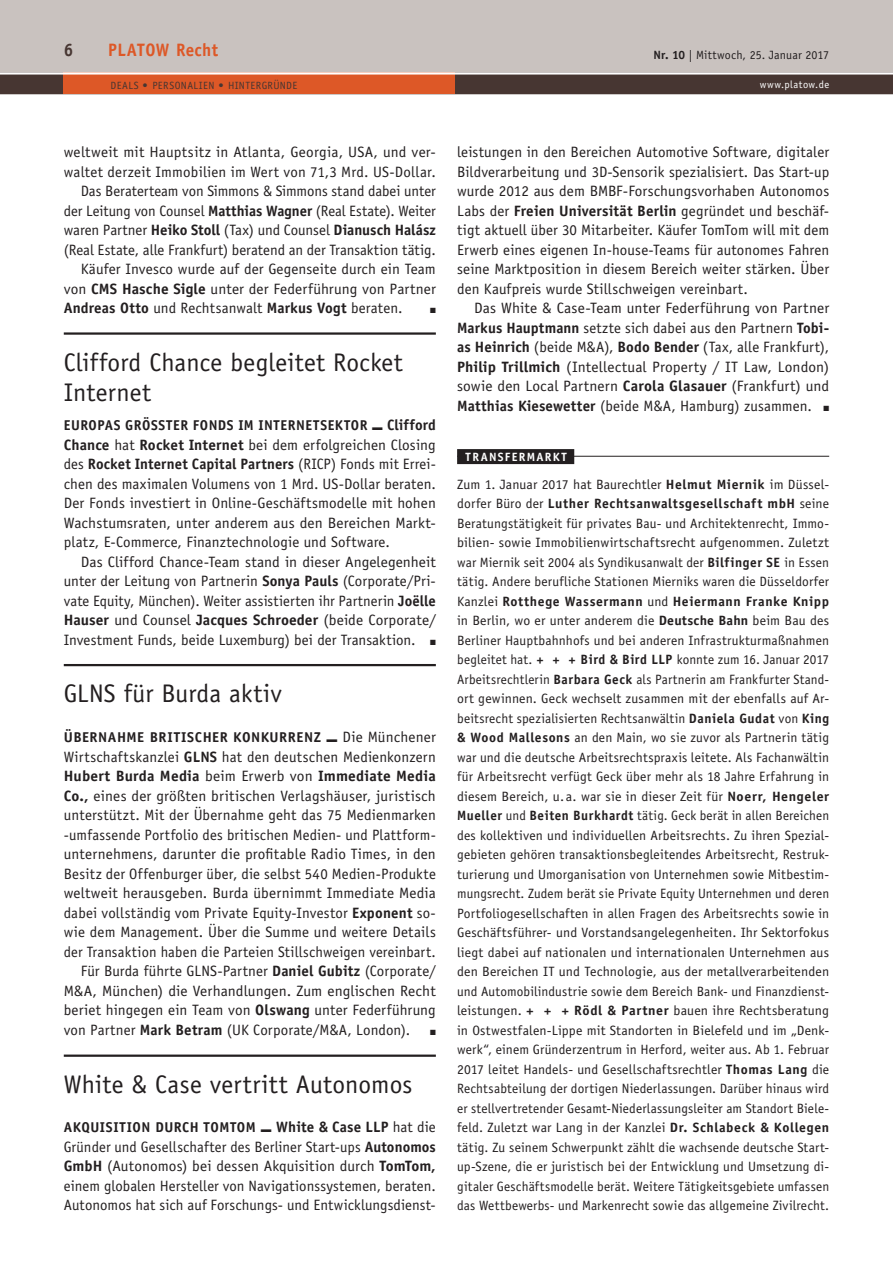
<style>
.page{position:relative;width:893px;height:1263px;background:#fff}
.page>*{position:absolute;margin:0;border:0;box-sizing:border-box;transform-origin:0 0}
.t1{font:25.5px/30px "Officina Sans Std";letter-spacing:.005em;color:#231f20}
.t2{font:700 18px "Officina Sans Std";letter-spacing:.03em;color:#dd5827;scale:.95 1}
.t3{font:700 18px "Officina Sans Std";color:#473632;scale:.95 1}
.t4{font:15px/19.5px "Officina Sans Std";letter-spacing:.01em;color:#231f20;text-align:justify}
.t5{font:700 15px "Officina Sans Std";letter-spacing:.015em;color:#231f20}
.t6{font:700 14.25px "Officina Sans Std";letter-spacing:.035em;color:#231f20}
.t7{font:13.5px/19.5px "Officina Sans Std";letter-spacing:.01em;color:#231f20;text-align:justify}
.t8{font:12px "Officina Sans Std";letter-spacing:.01em;color:#231f20}
.t9{font:700 12px "Officina Sans Std";letter-spacing:.11em;color:#fff}
.t10{font:10.5px "Officina Sans Std";letter-spacing:.035em;color:#473632}
.t11{font:10.5px "Officina Sans Std";letter-spacing:.045em;color:#fff}
.t12{font:7.5px "Zapf Dingbats";color:#231f20}
.s1{font-weight:700}
.s2{font-weight:400;font-size:15px}
.s3{font-weight:400}
.s4{font-size:15px}
</style>
<div class="page">
<div style="left:0;top:0;width:893px;height:72px;background:#c9c2bf"></div>
<div style="left:0;top:72px;width:893px;height:22px;background:#473632"></div>
<hr style="left:0;top:94px;width:893px;height:1px;background:#473632">
<div style="left:64px;top:73px;width:391px;height:21px;background:#dd5827"></div>
<hr style="left:0;top:72px;width:893px;height:3px;background:#fff">
<hr style="left:64px;top:332px;width:372px;height:3px;background:#231f20">
<hr style="left:64px;top:664px;width:372px;height:2px;background:#231f20">
<div style="left:457px;top:449px;width:117px;height:15px;background:#231f20"></div>
<hr style="left:457px;top:456px;width:372px;height:1px;background:#231f20">
<hr style="left:64px;top:1054px;width:372px;height:3px;background:#231f20">
<p class="t3" style="left:64px;top:39px;width:12px">6</p>
<p class="t2" style="left:108px;top:39px;width:117px">PLATOW Recht</p>
<p class="t10" style="left:111px;top:79px;width:188px">DEALS <span class="s1">•</span> PERSONALIEN <span class="s1">•</span> HINTERGRÜNDE</p>
<p class="t8" style="left:653px;top:47px;width:177px"><span class="s1">Nr. 10</span> | Mittwoch, 25. Januar 2017</p>
<p class="t11" style="left:760px;top:79px;width:71px">www.platow.de</p>
<p class="t4" style="left:64px;top:143px;width:374px">weltweit mit Hauptsitz in Atlanta, Georgia, USA, und ver-</p>
<p class="t4" style="left:64px;top:162px;width:374px">waltet derzeit Immobilien im Wert von 71,3 Mrd. US-Dollar.</p>
<p class="t4" style="left:81px;top:182px;width:357px">Das Beraterteam von Simmons &amp; Simmons stand dabei unter</p>
<p class="t4" style="left:64px;top:201px;width:374px">der Leitung von Counsel <span class="s1">Matthias Wagner</span> (Real Estate). Weiter</p>
<p class="t4" style="left:64px;top:221px;width:374px">waren Partner <span class="s1">H eiko Stoll</span> (Tax) und Counsel <span class="s1">Dianusch Halász</span></p>
<p class="t4" style="left:64px;top:240px;width:374px">(Real Estate, alle Frankfurt) beratend an der Transaktion tätig.</p>
<p class="t4" style="left:81px;top:260px;width:357px">Käufer Invesco wurde auf der Gegenseite durch ein Team</p>
<p class="t4" style="left:64px;top:279px;width:37px">von <span class="s1">CMS</span></p>
<p class="t4" style="left:64px;top:279px;width:374px;text-indent:58px"><span class="s1">Hasche Sigle</span> unter der Federführung von Partner<br><span class="s1">Andreas Otto</span> und Rechtsanwalt <span class="s1">Markus Vogt</span> beraten.</p>
<p class="t12" style="left:430px;top:307px;width:7px">■</p>
<h1 class="t1" style="left:64px;top:347px;width:340px">Clifford Chance begleitet Rocket<br>Internet</h1>
<p class="t6" style="left:64px;top:417px;width:26px">Europa</p>
<p class="t6" style="left:114px;top:417px;width:239px">s gröSSter Fonds im Internetsektor</p>
<p class="t4" style="left:64px;top:416px;width:374px;text-indent:308px">■ <span class="s1">Clifford Chance</span> hat <span class="s1">Rocket Internet</span> bei dem erfolgreichen Closing des <span class="s1">Rocket Internet Capital Partners</span> (RICP) Fonds mit Errei&shy;chen des maximalen Volumens von 1 Mrd. US-Dollar beraten.<br>Der Fonds investiert in Online-Geschäftsmodelle mit hohen Wachstumsraten, unter anderem aus den Bereichen Markt&shy;platz, E-Commerce, Finanztechnologie und Software.</p>
<p class="t4" style="left:64px;top:552px;width:374px;text-indent:17px">Das Clifford Chance-Team stand in dieser Angelegenheit unter der Leitung von Partnerin <span class="s1">Sonya Pauls</span> (Corporate/Pri&shy;vate Equity, München). Weiter assistierten ihr Partnerin <span class="s1">Joëlle Hauser</span> und Counsel <span class="s1">Jacques Schroeder</span> (beide Corporate/ Investment Funds, beide Luxemburg) bei der Transaktion. ■</p>
<h1 class="t1" style="left:64px;top:679px;width:220px">GLNS für Burda aktiv</h1>
<p class="t6" style="left:64px;top:729px;width:374px">Übernahme britischer Konkurrenz ■ <span class="s2">Die Münchener</span></p>
<p class="t4" style="left:64px;top:747px;width:374px">Wirtschaftskanzlei <span class="s1">GLNS</span> hat den deutschen Medienkonzern</p>
<p class="t5" style="left:64px;top:767px;width:374px">H ubert Burda Media <span class="s3">beim Erwerb von</span> Immediate Media</p>
<p class="t4" style="left:64px;top:786px;width:374px"><span class="s1">Co.,</span> eines der größten britischen Verlagshäuser, juristisch</p>
<p class="t4" style="left:64px;top:806px;width:374px">unterstützt. Mit der Übernahme geht das 75 Medienmarken</p>
<p class="t4" style="left:64px;top:825px;width:374px">-umfassende Portfolio des britischen Medien- und Plattform-</p>
<p class="t4" style="left:64px;top:845px;width:374px">unternehmens, darunter die profitable Radio Times, in den</p>
<p class="t4" style="left:64px;top:864px;width:374px">Besitz der Offenburger über, die selbst 540 Medien-Produkte</p>
<p class="t4" style="left:64px;top:884px;width:374px">weltweit herausgeben. Burda übernimmt Immediate Media</p>
<p class="t4" style="left:64px;top:903px;width:374px">dabei vollständig vom Private Equity-Investor <span class="s1">Exponent</span> so-</p>
<p class="t4" style="left:64px;top:923px;width:374px">wie dem Management. Über die Summe und weitere Details</p>
<p class="t4" style="left:64px;top:942px;width:374px">der Transaktion haben die Parteien Stillschweigen vereinbart.</p>
<p class="t4" style="left:81px;top:962px;width:357px">Für Burda führte GLNS-Partner <span class="s1">Daniel Gubitz</span> (Corporate/</p>
<p class="t4" style="left:64px;top:981px;width:374px">M&amp;A, München) die Verhandlungen. Zum englischen Recht</p>
<p class="t4" style="left:64px;top:1001px;width:374px">beriet hingegen ein Team von <span class="s1">Olswang</span> unter Federführung</p>
<p class="t4" style="left:64px;top:1020px;width:348px">von Partner <span class="s1">Mark Betram</span> (UK Corporate/M&amp;A, London).</p>
<p class="t12" style="left:430px;top:1029px;width:7px">■</p>
<h1 class="t1" style="left:64px;top:1069px;width:350px">White &amp; Case vertritt Autonomos</h1>
<p class="t6" style="left:64px;top:1119px;width:35px">AKQUISI</p>
<p class="t6" style="left:120px;top:1119px;width:318px">TION DU RCH TOMTOM ■ <span class="s4">White &amp; Case LLP</span> <span class="s2">hat die</span></p>
<p class="t4" style="left:64px;top:1137px;width:374px">Gründer und Gesellschafter des Berliner Start-ups <span class="s1">Autonomos GmbH</span> (Autonomos) bei dessen Akquisition durch <span class="s1">TomTom, </span>einem globalen Hersteller von Navigationssystemen, beraten.<br>Autonomos hat sich auf Forschungs- und Entwicklungsdienst-</p>
<p class="t4" style="left:457px;top:143px;width:374px">leistungen in den Bereichen Automotive Software, digitaler Bildverarbeitung und 3D-Sensorik spezialisiert. Das Start-up wurde 2012 aus dem BMBF-Forschungsvorhaben Autonomos Labs der <span class="s1">Freien Universität Berlin</span> gegründet und beschäf&shy;tigt aktuell über 30 Mitarbeiter. Käufer TomTom will mit dem Erwerb eines eigenen In-house-Teams für autonomes Fahren seine Marktposition in diesem Bereich weiter stärken. Über den Kaufpreis wurde Stillschweigen vereinbart.</p>
<p class="t4" style="left:457px;top:299px;width:374px;text-indent:17px">Das White &amp; Case-Team unter Federführung von Partner <span class="s1">Markus Hauptmann</span> setzte sich dabei aus den Partnern <span class="s1">Tobi&shy;as H einrich</span> (beide M&amp;A), <span class="s1">Bodo Bender</span> (Tax, alle Frankfurt), <span class="s1">Philip Trillmich</span> (Intellectual Property / IT Law, London) sowie den Local Partnern <span class="s1">Carola Glasauer</span> (Frankfurt) und <span class="s1">Matthias Kiesewetter</span> (beide M&amp;A, Hamburg) zusammen. ■</p>
<p class="t9" style="left:466px;top:449px;width:9px">tra</p>
<p class="t9" style="left:489px;top:449px;width:78px">nsfermarkt</p>
<p class="t7" style="left:457px;top:475px;width:374px">Zum 1. Januar 2017 hat Baurechtler <span class="s1">H elmut Miernik</span> im Düssel&shy;dorfer Büro der <span class="s1">Luther Rechtsanwaltsgesellschaft mbH</span> seine Beratungstätigkeit für privates Bau- und Architektenrecht, Immo&shy;bilien- sowie Immobilienwirtschaftsrecht aufgenommen. Zuletzt war Miernik seit 2004 als Syndikusanwalt der <span class="s1">Bilfinger SE</span> in Essen tätig. Andere berufliche Stationen Mierniks waren die Düsseldorfer Kanzlei <span class="s1">Rotthege Wassermann</span> und <span class="s1">H eiermann Franke Knipp </span>in Berlin, wo er unter anderem die <span class="s1">Deutsche Bahn</span> beim Bau des Berliner Hauptbahnhofs und bei anderen Infrastrukturmaßnahmen begleitet hat. <span class="s1">+ + + Bird &amp; Bird LLP</span> konnte zum 16. Januar 2017<br>Arbeitsrechtlerin <span class="s1">Barbara Geck</span> als Partnerin am Frankfurter Stand&shy;ort gewinnen. Geck wechselt zusammen mit der ebenfalls auf Ar&shy;beitsrecht spezialisierten Rechtsanwältin <span class="s1">Daniela Gudat</span> von <span class="s1">King &amp; Wood M allesons</span> an den Main, wo sie zuvor als Partnerin tätig war und die deutsche Arbeitsrechtspraxis leitete. Als Fachanwältin für Arbeitsrecht verfügt Geck über mehr als 18 Jahre Erfahrung in diesem Bereich, u.a. war sie in dieser Zeit für <span class="s1">N oerr, H engeler Mueller</span> und <span class="s1">Beiten Burkhardt</span> tätig. Geck berät in allen Bereichen des kollektiven und individuellen Arbeitsrechts. Zu ihren Spezial&shy;gebieten gehören transaktionsbegleitendes Arbeitsrecht, Restruk&shy;turierung und Umorganisation von Unternehmen sowie Mitbestim&shy;mungsrecht. Zudem berät sie Private Equity Unternehmen und deren Portfoliogesellschaften in allen Fragen des Arbeitsrechts sowie in Geschäftsführer- und Vorstandsangelegenheiten. Ihr Sektorfokus liegt dabei auf nationalen und internationalen Unternehmen aus den Bereichen IT und Technologie, aus der metallverarbeitenden und Automobilindustrie sowie dem Bereich Bank- und Finanzdienst&shy;leistungen. <span class="s1">+ + + Rödl &amp; Partner</span> bauen ihre Rechtsberatung in Ostwestfalen-Lippe mit Standorten in Bielefeld und im „Denk&shy;werk“, einem Gründerzentrum in Herford, weiter aus. Ab 1. Februar 2017 leitet Handels- und Gesellschaftsrechtler <span class="s1">Thomas Lang</span> die Rechtsabteilung der dortigen Niederlassungen. Darüber hinaus wird er stellvertretender Gesamt-Niederlassungsleiter am Standort Biele&shy;feld. Zuletzt war Lang in der Kanzlei <span class="s1">Dr. Schlabeck &amp; Kollegen </span>tätig. Zu seinem Schwerpunkt zählt die wachsende deutsche Start&shy;up-Szene, die er juristisch bei der Entwicklung und Umsetzung di&shy;gitaler Geschäftsmodelle berät. Weitere Tätigkeitsgebiete umfassen das Wettbewerbs- und Markenrecht sowie das allgemeine Zivilrecht.</p>
</div>
